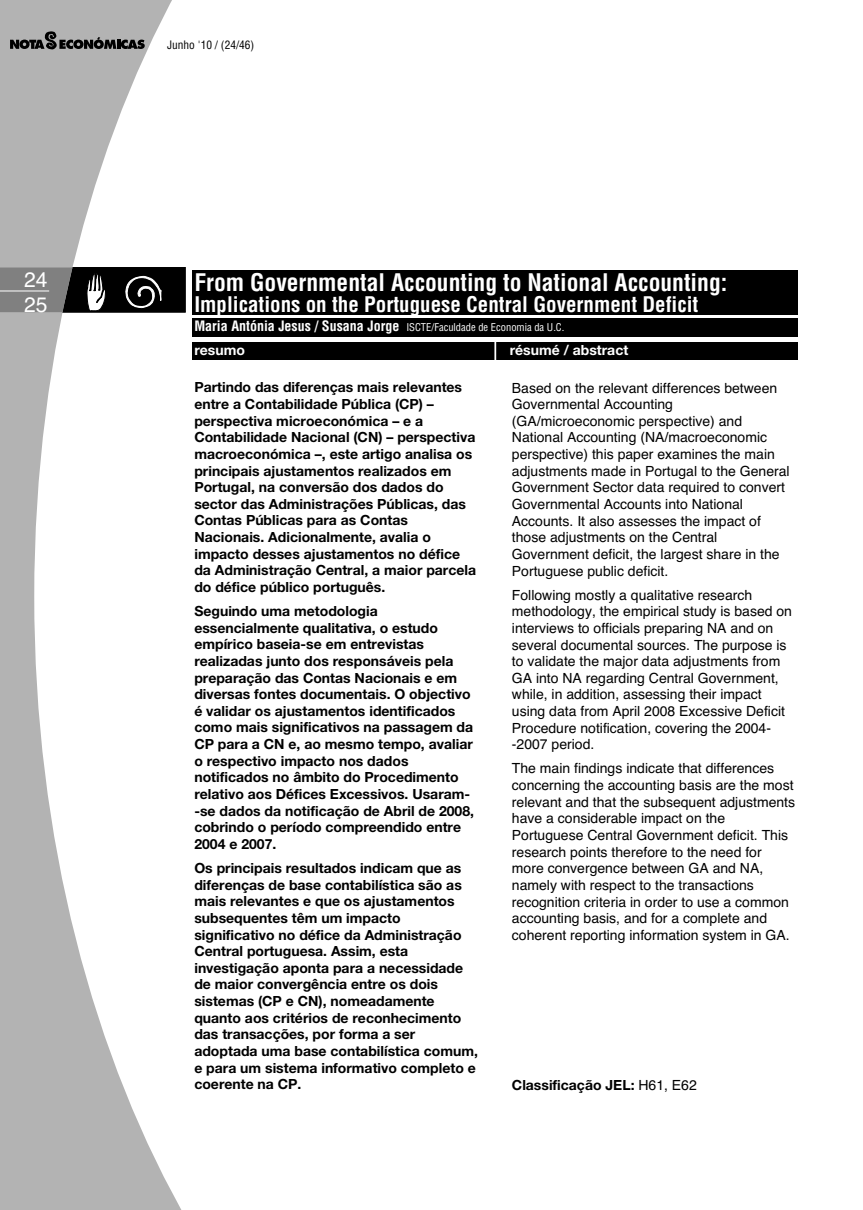
<style>
.page{position:relative;width:863px;height:1210px;background:#fff}
.page>*{position:absolute;margin:0;border:0;box-sizing:border-box;transform-origin:0 0}
.t1{font:700 condensed 23.62px "Helvetica";color:#fff}
.t2{font:700 condensed 21px "Helvetica";color:#fff}
.t3{font:21px/25.2px "Helvetica";color:#fff}
.t4{font:700 14px/16.6px "Helvetica Neue";color:#000}
.t5{font:14px/16.6px "Helvetica";color:#000}
.t6{font:700 14px "Helvetica Neue";color:#fff}
.t7{font:condensed 11.38px "Helvetica";color:#000}
.t8{font:condensed 10.5px "Helvetica";color:#fff}
.s1{font-weight:700;font-size:14px}
.s2{font-family:"Helvetica";font-weight:400}
</style>
<div class="page">
<svg style="left:0;top:0;width:193px;height:1209px"></svg>
<svg style="left:10px;top:31px;width:135px;height:19px"></svg>
<div style="left:193px;top:270px;width:605px;height:45px;background:#000"></div>
<div style="left:193px;top:318px;width:605px;height:18px;background:#000"></div>
<svg style="left:0;top:267px;width:186px;height:45px"></svg>
<div style="left:193px;top:342px;width:605px;height:18px;background:#000"></div>
<hr style="left:494px;top:341px;width:2px;height:25px;background:#fff">
<h2 class="t3" style="left:24px;top:269px;width:25px">24<br>25</h2>
<p class="t7" style="left:167px;top:40px;width:89px">Junho '10 / (24/46)</p>
<h1 class="t1" style="left:194px;top:273px;width:534px">From Governmental Accounting to National Accounting:</h1>
<h2 class="t2" style="left:194px;top:296px;width:505px">Implications on the Portuguese Central Government Deficit</h2>
<p class="t8" style="left:194px;top:323px;width:371px"><span class="s1">Maria Antónia Jesus / Susana Jorge</span> ISCTE/Faculdade de Economia da U.C.</p>
<p class="t6" style="left:194px;top:345px;width:52px">resumo</p>
<p class="t6" style="left:510px;top:345px;width:120px">résumé / abstract</p>
<p class="t4" style="left:194px;top:380px;width:283px">Partindo das diferenças mais relevantes entre a Contabilidade Pública (CP) – perspectiva microeconómica – e a Contabilidade Nacional (CN) – perspectiva macroeconómica –, este artigo analisa os principais ajustamentos realizados em Portugal, na conversão dos dados do sector das Administrações Públicas, das Contas Públicas para as Contas Nacionais. Adicionalmente, avalia o impacto desses ajustamentos no défice da Administração Central, a maior parcela do défice público português.</p>
<p class="t4" style="left:194px;top:604px;width:281px">Seguindo uma metodologia essencialmente qualitativa, o estudo empírico baseia-se em entrevistas realizadas junto dos responsáveis pela preparação das Contas Nacionais e em diversas fontes documentais. O objectivo é validar os ajustamentos identificados como mais significativos na passagem da CP para a CN e, ao mesmo tempo, avaliar o respectivo impacto nos dados notificados no âmbito do Procedimento relativo aos Défices Excessivos. Usaram--se dados da notificação de Abril de 2008, cobrindo o período compreendido entre 2004 e 2007.</p>
<p class="t4" style="left:194px;top:860px;width:285px">Os principais resultados indicam que as diferenças de base contabilística são as mais relevantes e que os ajustamentos subsequentes têm um impacto significativo no défice da Administração Central portuguesa. Assim, esta investigação aponta para a necessidade de maior convergência entre os dois sistemas (CP e CN), nomeadamente quanto aos critérios de reconhecimento das transacções, por forma a ser adoptada uma base contabilística comum, e para um sistema informativo completo e coerente na CP.</p>
<p class="t5" style="left:512px;top:380px;width:279px">Based on the relevant differences between Governmental Accounting (GA/microeconomic perspective) and National Accounting (NA/macroeconomic perspective) this paper examines the main adjustments made in Portugal to the General Government Sector data required to convert Governmental Accounts into National Accounts. It also assesses the impact of those adjustments on the Central Government deficit, the largest share in the Portuguese public deficit.</p>
<p class="t5" style="left:512px;top:587px;width:282px">Following mostly a qualitative research methodology, the empirical study is based on interviews to officials preparing NA and on several documental sources. The purpose is to validate the major data adjustments from GA into NA regarding Central Government, while, in addition, assessing their impact using data from April 2008 Excessive Deficit Procedure notification, covering the 2004- -2007 period.</p>
<p class="t5" style="left:512px;top:761px;width:285px">The main findings indicate that differences concerning the accounting basis are the most relevant and that the subsequent adjustments have a considerable impact on the Portuguese Central Government deficit. This research points therefore to the need for more convergence between GA and NA, namely with respect to the transactions recognition criteria in order to use a common accounting basis, and for a complete and coherent reporting information system in GA.</p>
<p class="t4" style="left:512px;top:1077px;width:186px">Classificação JEL: <span class="s2">H61, E62</span></p>
</div>
